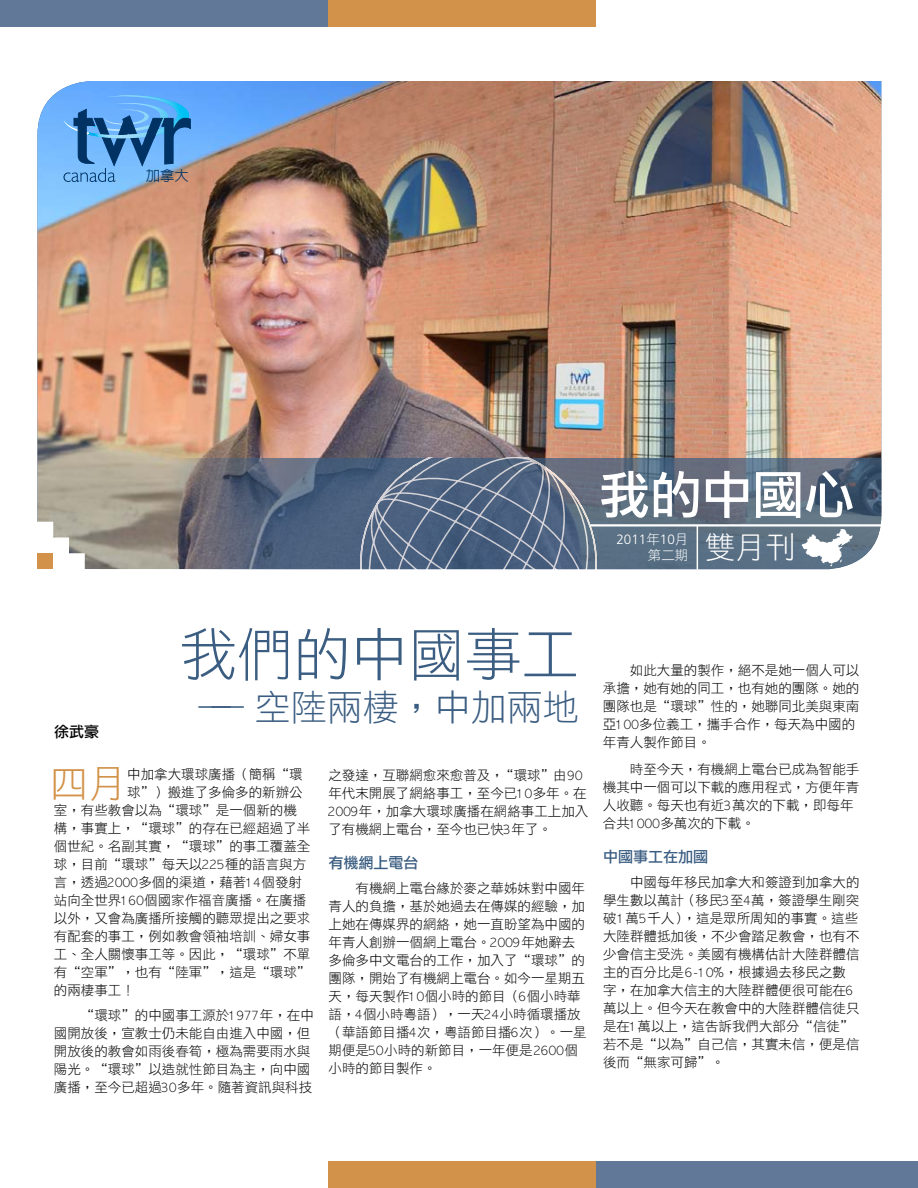
<style>
.page{position:relative;width:918px;height:1188px;background:#fff}
.page>*{position:absolute;margin:0;border:0;box-sizing:border-box;transform-origin:0 0}
.t1{font:57px "DF Li Hei Lt HK BF";color:#3a5d81}
.t2{font:51.15px "DF Li Hei Md HK BF";color:#fff}
.t3{font:38.7px "DF Li Hei Lt HK BF";color:#d29249}
.t4{font:36px "DF Li Hei Lt HK BF";color:#3a5d81}
.t5{font:30.3px "DF Li Hei Lt HK BF";color:#fff}
.t6{font:15px "DF Li Hei Md HK BF";color:#3a5d81}
.t7{font:15px "DF Li Hei Md HK BF";color:#000}
.t8{font:500 14.4px "Lin Gothic";color:#003263}
.t9{font:13.5px/18px "DF Li Hei Lt HK BF";color:#000}
.t10{font:300 13.5px "Frutiger";color:#fff}
.t11{font:13.5px "DF Li Hei Lt HK BF";color:#fff}
.s1{font-family:"DF Li Hei Lt HK BF";font-weight:400}
</style>
<div class="page">
<img style="left:38px;top:81px;width:843px;height:488px">
<svg style="left:38px;top:522px;width:47px;height:47px"></svg>
<div style="left:37px;top:553px;width:16px;height:16px;background:#d29249"></div>
<svg style="left:97px;top:458px;width:784px;height:111px;background:#687380"></svg>
<svg style="left:342px;top:458px;width:273px;height:111px;background:#5b6d87"></svg>
<svg style="left:802px;top:529px;width:51px;height:38px"></svg>
<hr style="left:590px;top:524px;width:323px;height:3px;background:#fff">
<hr style="left:697px;top:526px;width:1px;height:44px;background:#fff">
<div style="left:596px;top:1161px;width:322px;height:27px;background:#617899"></div>
<div style="left:0;top:0;width:329px;height:27px;background:#617899"></div>
<div style="left:329px;top:1161px;width:267px;height:27px;background:#d29249"></div>
<div style="left:329px;top:0;width:267px;height:27px;background:#d29249"></div>
<svg style="left:63px;top:95px;width:128px;height:87px;background:#5998d4"></svg>
<p class="t8" style="left:146px;top:169px;width:44px">加拿大</p>
<h2 class="t2" style="left:599px;top:469px;width:257px">我的中國心</h2>
<p class="t10" style="left:616px;top:532px;width:74px">2011<span class="s1">年</span>10<span class="s1">月</span></p>
<p class="t11" style="left:648px;top:549px;width:42px">第二期</p>
<h3 class="t5" style="left:705px;top:532px;width:93px">雙月刊</h3>
<p class="t7" style="left:54px;top:724px;width:46px">徐武豪</p>
<h1 class="t1" style="left:180px;top:626px;width:400px">我們的中國事工</h1>
<h3 class="t4" style="left:197px;top:689px;width:383px">—— 空陸兩棲，中加兩地</h3>
<h3 class="t3" style="left:50px;top:764px;width:79px">四月</h3>
<p class="t9" style="left:127px;top:766px;width:177px">中加拿大環球廣播（簡稱“環</p>
<p class="t9" style="left:127px;top:784px;width:177px">球”）搬進了多倫多的新辦公</p>
<p class="t9" style="left:54px;top:802px;width:244px">室，有些教會以為“環球”是一個新的機</p>
<p class="t9" style="left:54px;top:820px;width:258px">構，事實上，“環球”的存在已經超過了半</p>
<p class="t9" style="left:54px;top:838px;width:258px">個世紀。名副其實，“環球”的事工覆蓋全</p>
<p class="t9" style="left:54px;top:856px;width:254px">球，目前“環球”每天以225種的語言與方</p>
<p class="t9" style="left:54px;top:874px;width:250px">言，透過2000多個的渠道，藉著14個發射</p>
<p class="t9" style="left:54px;top:892px;width:254px">站向全世界160個國家作福音廣播。在廣播</p>
<p class="t9" style="left:54px;top:910px;width:258px">以外，又會為廣播所接觸的聽眾提出之要求</p>
<p class="t9" style="left:54px;top:928px;width:258px">有配套的事工，例如教會領袖培訓、婦女事</p>
<p class="t9" style="left:54px;top:946px;width:258px">工、全人關懷事工等。因此，“環球”不單</p>
<p class="t9" style="left:54px;top:964px;width:258px">有“空軍”，也有“陸軍”，這是“環球”</p>
<p class="t9" style="left:54px;top:982px;width:82px">的兩棲事工！</p>
<p class="t9" style="left:54px;top:1007px;width:261px;text-indent:27px">“環球”的中國事工源於1977年，在中國開放後，宣教士仍未能自由進入中國，但開放後的教會如雨後春筍，極為需要雨水與陽光。“環球”以造就性節目為主，向中國廣播，至今已超過30多年。隨著資訊與科技</p>
<p class="t9" style="left:328px;top:767px;width:261px">之發達，互聯網愈來愈普及，“環球”由90年代末開展了網絡事工，至今已10多年。在<br>2009年，加拿大環球廣播在網絡事工上加入了有機網上電台，至今也已快3年了。</p>
<p class="t6" style="left:328px;top:855px;width:91px">有機網上電台</p>
<p class="t9" style="left:328px;top:880px;width:260px;text-indent:27px">有機網上電台緣於麥之華姊妹對中國年青人的負擔，基於她過去在傳媒的經驗，加上她在傳媒界的網絡，她一直盼望為中國的年青人創辦一個網上電台。2009年她辭去多倫多中文電台的工作，加入了“環球”的團隊，開始了有機網上電台。如今一星期五天，每天製作10個小時的節目（6個小時華語，4個小時粵語），一天24小時循環播放（華語節目播4次，粵語節目播6次）。一星期便是50小時的新節目，一年便是2600個小時的節目製作。</p>
<p class="t9" style="left:603px;top:662px;width:258px;text-indent:27px">如此大量的製作，絕不是她一個人可以承擔，她有她的同工，也有她的團隊。她的團隊也是“環球”性的，她聯同北美與東南亞100多位義工，攜手合作，每天為中國的年青人製作節目。</p>
<p class="t9" style="left:603px;top:761px;width:258px;text-indent:27px">時至今天，有機網上電台已成為智能手機其中一個可以下載的應用程式，方便年青人收聽。每天也有近3萬次的下載，即每年合共1000多萬次的下載。</p>
<p class="t6" style="left:603px;top:849px;width:106px">中國事工在加國</p>
<p class="t9" style="left:603px;top:874px;width:258px;text-indent:27px">中國每年移民加拿大和簽證到加拿大的學生數以萬計（移民3至4萬，簽證學生剛突破1萬5千人），這是眾所周知的事實。這些大陸群體抵加後，不少會踏足教會，也有不少會信主受洗。美國有機構估計大陸群體信主的百分比是6-10%，根據過去移民之數字，在加拿大信主的大陸群體便很可能在6萬以上。但今天在教會中的大陸群體信徒只是在1萬以上，這告訴我們大部分“信徒”若不是“以為”自己信，其實未信，便是信後而“無家可歸”。</p>
</div>
